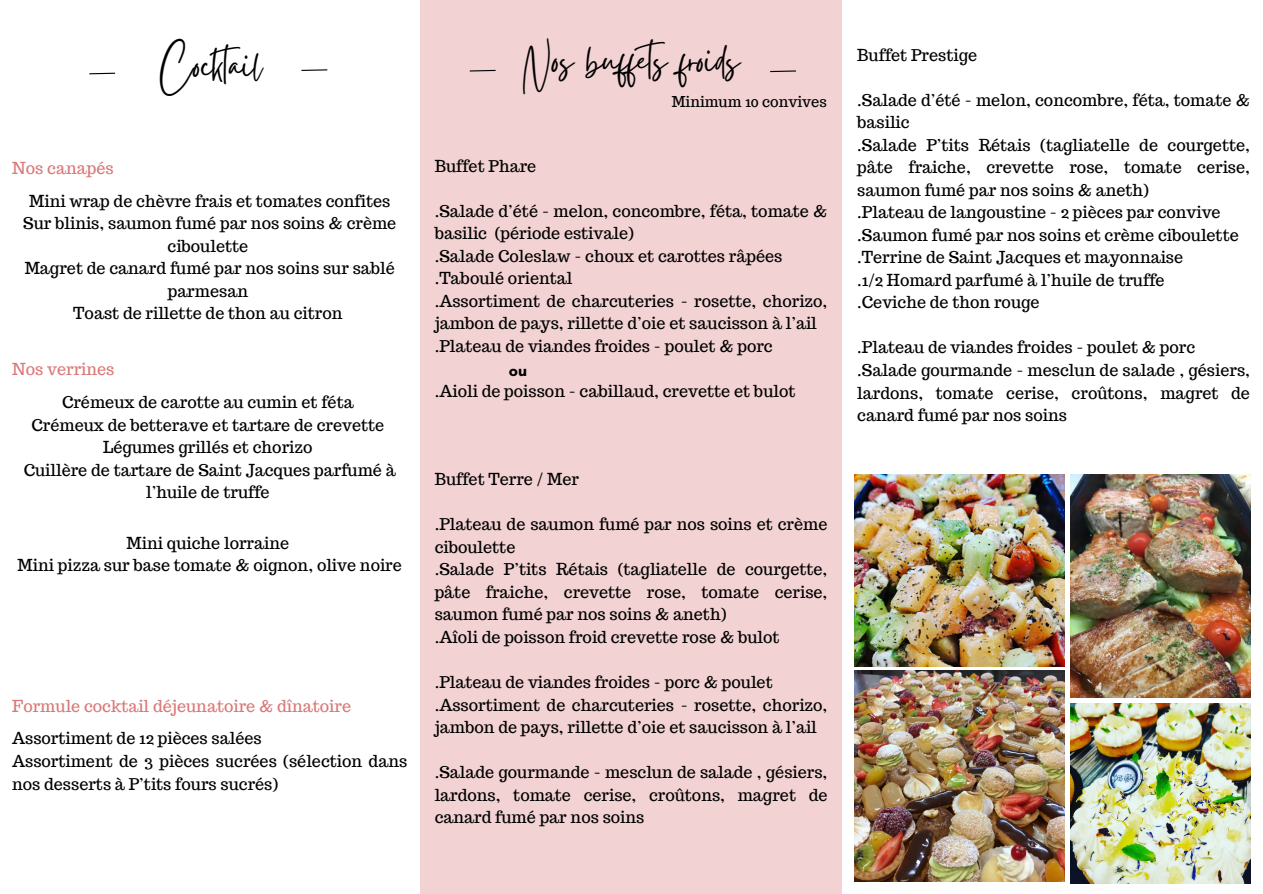
<style>
.page{position:relative;width:1263px;height:894px;background:#fff}
.page>*{position:absolute;margin:0;border:0;box-sizing:border-box;transform-origin:0 0}
.t1{font:47.4px "Gistesy";color:#000}
.t2{font:16.2px/22.5px "Trocchi";color:#000}
.t3{font:16.2px "Trocchi";color:#da7979}
.t4{font:700 16.2px "Glacial Indifference";color:#000}
.t5{font:14.7px "Trocchi";color:#000}
</style>
<div class="page">
<div style="left:420px;top:0;width:422px;height:893px;background:#f2d2d2"></div>
<svg style="left:89px;top:72px;width:27px;height:3px"></svg>
<svg style="left:301px;top:69px;width:27px;height:2px"></svg>
<svg style="left:770px;top:70px;width:26px;height:3px"></svg>
<svg style="left:469px;top:69px;width:27px;height:3px"></svg>
<img style="left:1070px;top:703px;width:180px;height:179px">
<img style="left:854px;top:670px;width:211px;height:211px">
<img style="left:854px;top:474px;width:211px;height:192px">
<img style="left:1070px;top:474px;width:180px;height:223px">
<p class="t1" style="left:160px;top:32px;width:103px">Cocktail</p>
<p class="t1" style="left:524px;top:27px;width:217px">Nos buffets froids</p>
<p class="t5" style="left:672px;top:92px;width:157px">Minimum 10 convives</p>
<p class="t3" style="left:12px;top:157px;width:103px">Nos canapés</p>
<p class="t2" style="left:29px;top:189px;width:363px">Mini wrap de chèvre frais et tomates confites</p>
<p class="t2" style="left:23px;top:212px;width:375px;text-align:center">Sur blinis, saumon fumé par nos soins &amp; crème ciboulette</p>
<p class="t2" style="left:25px;top:257px;width:372px;text-align:center">Magret de canard fumé par nos soins sur sablé parmesan</p>
<p class="t2" style="left:73px;top:302px;width:271px">Toast de rillette de thon au citron</p>
<p class="t3" style="left:12px;top:358px;width:104px">Nos verrines</p>
<p class="t2" style="left:62px;top:391px;width:293px">Crémeux de carotte au cumin et féta</p>
<p class="t2" style="left:31px;top:413px;width:354px">Crémeux de betterave et tartare de crevette</p>
<p class="t2" style="left:103px;top:436px;width:211px">Légumes grillés et chorizo</p>
<p class="t2" style="left:24px;top:458px;width:374px;text-align:center">Cuillère de tartare de Saint Jacques parfumé à l’huile de truffe</p>
<p class="t2" style="left:127px;top:531px;width:164px">Mini quiche lorraine</p>
<p class="t2" style="left:18px;top:553px;width:386px">Mini pizza sur base tomate &amp; oignon, olive noire</p>
<p class="t3" style="left:12px;top:694px;width:340px">Formule cocktail déjeunatoire &amp; dînatoire</p>
<p class="t2" style="left:12px;top:727px;width:251px">Assortiment de 12 pièces salées</p>
<h1 class="t2" style="left:12px;top:749px;width:397px">Assortiment de 3 pièces sucrées (sélection dans nos desserts à P’tits fours sucrés)</h1>
<h1 class="t2" style="left:435px;top:154px;width:103px">Buffet Phare</h1>
<p class="t2" style="left:435px;top:199px;width:394px">.Salade d’été - melon, concombre, féta, tomate &amp; basilic (période estivale)</p>
<p class="t2" style="left:435px;top:244px;width:349px">.Salade Coleslaw - choux et carottes râpées</p>
<p class="t2" style="left:435px;top:267px;width:139px">.Taboulé oriental</p>
<p class="t2" style="left:435px;top:289px;width:394px">.Assortiment de charcuteries - rosette, chorizo, jambon de pays, rillette d’oie et saucisson à l’ail</p>
<p class="t2" style="left:435px;top:334px;width:340px">.Plateau de viandes froides - poulet &amp; porc</p>
<p class="t4" style="left:509px;top:360px;width:20px">ou</p>
<p class="t2" style="left:435px;top:379px;width:362px">.Aioli de poisson - cabillaud, crevette et bulot</p>
<p class="t2" style="left:435px;top:468px;width:146px">Buffet Terre / Mer</p>
<p class="t2" style="left:435px;top:513px;width:394px">.Plateau de saumon fumé par nos soins et crème ciboulette</p>
<p class="t2" style="left:435px;top:558px;width:394px;text-align:justify">.Salade P’tits Rétais (tagliatelle de courgette, pâte fraiche, crevette rose, tomate cerise, saumon fumé par nos soins &amp; aneth)</p>
<p class="t2" style="left:435px;top:625px;width:346px">.Aîoli de poisson froid crevette rose &amp; bulot</p>
<p class="t2" style="left:435px;top:670px;width:340px">.Plateau de viandes froides - porc &amp; poulet</p>
<p class="t2" style="left:435px;top:693px;width:394px">.Assortiment de charcuteries - rosette, chorizo, jambon de pays, rillette d’oie et saucisson à l’ail</p>
<p class="t2" style="left:435px;top:760px;width:394px;text-align:justify">.Salade gourmande - mesclun de salade , gésiers, lardons, tomate cerise, croûtons, magret de canard fumé par nos soins</p>
<p class="t2" style="left:857px;top:43px;width:121px">Buffet Prestige</p>
<p class="t2" style="left:857px;top:88px;width:394px">.Salade d’été - melon, concombre, féta, tomate &amp; basilic</p>
<p class="t2" style="left:857px;top:133px;width:394px;text-align:justify">.Salade P’tits Rétais (tagliatelle de courgette, pâte fraiche, crevette rose, tomate cerise, saumon fumé par nos soins &amp; aneth)</p>
<p class="t2" style="left:857px;top:201px;width:365px">.Plateau de langoustine - 2 pièces par convive</p>
<p class="t2" style="left:857px;top:223px;width:383px">.Saumon fumé par nos soins et crème ciboulette</p>
<p class="t2" style="left:857px;top:246px;width:327px">.Terrine de Saint Jacques et mayonnaise</p>
<p class="t2" style="left:857px;top:268px;width:309px">.1/2 Homard parfumé à l’huile de truffe</p>
<p class="t2" style="left:857px;top:291px;width:184px">.Ceviche de thon rouge</p>
<p class="t2" style="left:857px;top:336px;width:340px">.Plateau de viandes froides - poulet &amp; porc</p>
<p class="t2" style="left:857px;top:358px;width:394px;text-align:justify">.Salade gourmande - mesclun de salade , gésiers, lardons, tomate cerise, croûtons, magret de canard fumé par nos soins</p>
</div>
